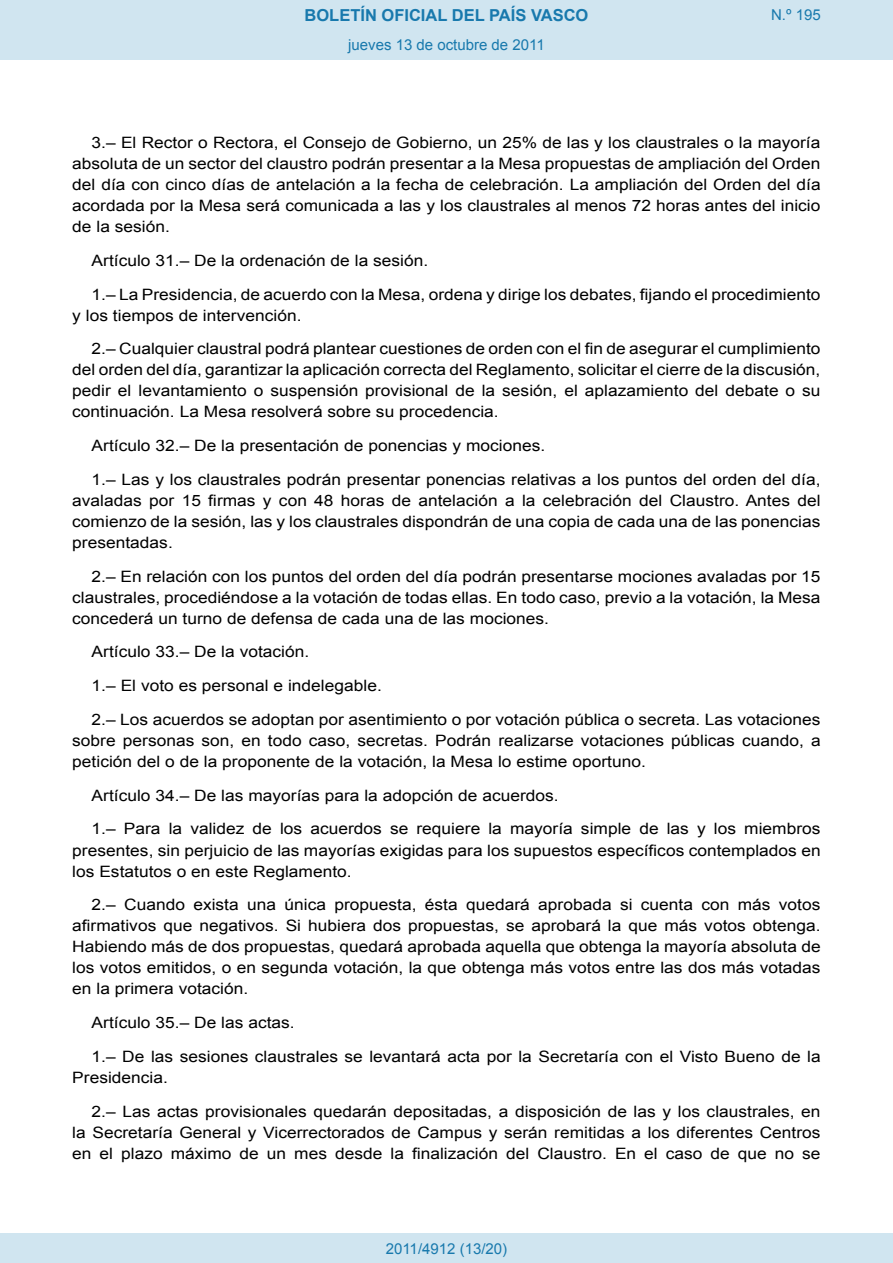
<style>
.page{position:relative;width:893px;height:1263px;background:#fff}
.page>*{position:absolute;margin:0;border:0;box-sizing:border-box;transform-origin:0 0}
.t1{font:700 16.5px "Arial";color:#1879ad}
.BOPVDetalle{font:15.6px/21px "Arial";color:#000;text-align:justify;scale:1.11 1}
.Paginacion_Centro{font:15px "Arial";color:#1879ad}
</style>
<div class="page">
<div style="left:0;top:0;width:893px;height:60px;background:#d0e5f0"></div>
<div style="left:0;top:1233px;width:893px;height:30px;background:#d0e5f0"></div>
<p class="t1" style="left:305px;top:4px;width:285px">BOLETÍN OFICIAL DEL PAÍS VASCO</p>
<p class="Paginacion_Centro" style="left:348px;top:35px;width:198px">jueves 13 de octubre de 2011</p>
<p class="Paginacion_Centro" style="left:771px;top:5px;width:51px">N.º 195</p>
<p class="BOPVDetalle" style="left:72px;top:132px;width:676px;text-indent:19px">3.– El Rector o Rectora, el Consejo de Gobierno, un 25% de las y los claustrales o la mayoría absoluta de un sector del claustro podrán presentar a la Mesa propuestas de ampliación del Orden del día con cinco días de antelación a la fecha de celebración. La ampliación del Orden del día acordada por la Mesa será comunicada a las y los claustrales al menos 72 horas antes del inicio de la sesión.</p>
<p class="BOPVDetalle" style="left:92px;top:250px;width:305px">Artículo 31.– De la ordenación de la sesión.</p>
<p class="BOPVDetalle" style="left:72px;top:284px;width:676px;text-indent:19px">1.– La Presidencia, de acuerdo con la Mesa, ordena y dirige los debates, fijando el procedimiento y los tiempos de intervención.</p>
<p class="BOPVDetalle" style="left:72px;top:339px;width:676px;text-indent:19px">2.– Cualquier claustral podrá plantear cuestiones de orden con el fin de asegurar el cumplimiento del orden del día, garantizar la aplicación correcta del Reglamento, solicitar el cierre de la discusión, pedir el levantamiento o suspensión provisional de la sesión, el aplazamiento del debate o su continuación. La Mesa resolverá sobre su procedencia.</p>
<p class="BOPVDetalle" style="left:92px;top:435px;width:410px">Artículo 32.– De la presentación de ponencias y mociones.</p>
<p class="BOPVDetalle" style="left:72px;top:469px;width:676px;text-indent:19px">1.– Las y los claustrales podrán presentar ponencias relativas a los puntos del orden del día, avaladas por 15 firmas y con 48 horas de antelación a la celebración del Claustro. Antes del comienzo de la sesión, las y los claustrales dispondrán de una copia de cada una de las ponencias presentadas.</p>
<p class="BOPVDetalle" style="left:72px;top:566px;width:676px;text-indent:19px">2.– En relación con los puntos del orden del día podrán presentarse mociones avaladas por 15 claustrales, procediéndose a la votación de todas ellas. En todo caso, previo a la votación, la Mesa concederá un turno de defensa de cada una de las mociones.</p>
<p class="BOPVDetalle" style="left:92px;top:642px;width:198px">Artículo 33.– De la votación.</p>
<p class="BOPVDetalle" style="left:92px;top:675px;width:263px">1.– El voto es personal e indelegable.</p>
<p class="BOPVDetalle" style="left:72px;top:709px;width:676px;text-indent:19px">2.– Los acuerdos se adoptan por asentimiento o por votación pública o secreta. Las votaciones sobre personas son, en todo caso, secretas. Podrán realizarse votaciones públicas cuando, a petición del o de la proponente de la votación, la Mesa lo estime oportuno.</p>
<p class="BOPVDetalle" style="left:92px;top:785px;width:422px">Artículo 34.– De las mayorías para la adopción de acuerdos.</p>
<p class="BOPVDetalle" style="left:72px;top:819px;width:676px;text-indent:19px">1.– Para la validez de los acuerdos se requiere la mayoría simple de las y los miembros presentes, sin perjuicio de las mayorías exigidas para los supuestos específicos contemplados en los Estatutos o en este Reglamento.</p>
<p class="BOPVDetalle" style="left:72px;top:894px;width:676px;text-indent:19px">2.– Cuando exista una única propuesta, ésta quedará aprobada si cuenta con más votos afirmativos que negativos. Si hubiera dos propuestas, se aprobará la que más votos obtenga.<br>Habiendo más de dos propuestas, quedará aprobada aquella que obtenga la mayoría absoluta de los votos emitidos, o en segunda votación, la que obtenga más votos entre las dos más votadas en la primera votación.</p>
<p class="BOPVDetalle" style="left:92px;top:1012px;width:184px">Artículo 35.– De las actas.</p>
<p class="BOPVDetalle" style="left:72px;top:1046px;width:676px;text-indent:19px">1.– De las sesiones claustrales se levantará acta por la Secretaría con el Visto Bueno de la<br>Presidencia.</p>
<p class="BOPVDetalle" style="left:72px;top:1101px;width:676px;text-indent:19px">2.– Las actas provisionales quedarán depositadas, a disposición de las y los claustrales, en la Secretaría General y Vicerrectorados de Campus y serán remitidas a los diferentes Centros en el plazo máximo de un mes desde la finalización del Claustro. En el caso de que no se</p>
<p class="Paginacion_Centro" style="left:386px;top:1238px;width:123px">2011/4912 (13/20)</p>
</div>
